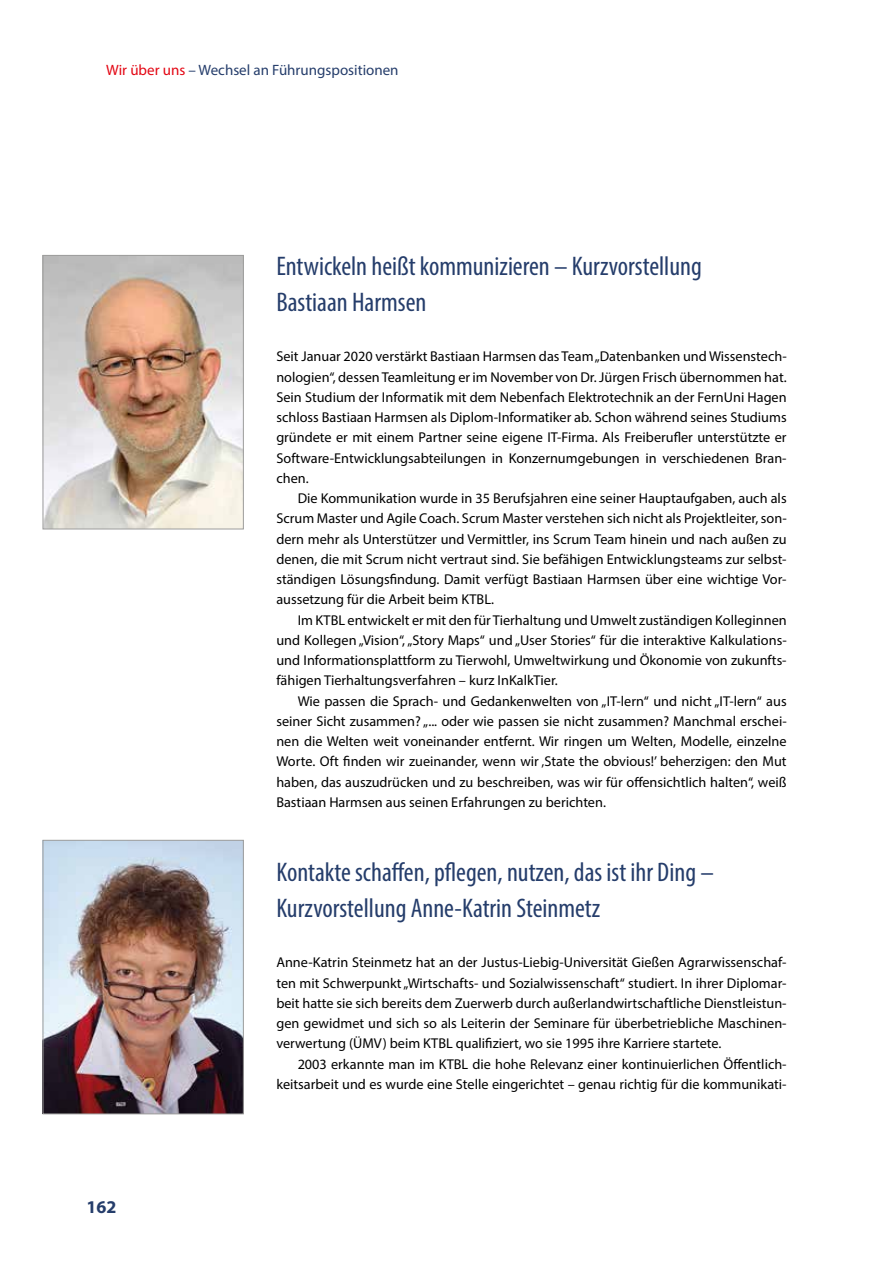
<style>
.page{position:relative;width:893px;height:1263px;background:#fff}
.page>*{position:absolute;margin:0;border:0;box-sizing:border-box;transform-origin:0 0}
.t1{font:condensed 27px/36px "Myriad Pro";color:#253d6b}
.t2{font:700 18px "Myriad Pro";color:#253d6b}
.t3{font:15px "Myriad Pro";color:#253d6b}
.t4{font:14.25px/20.2px "Myriad Pro";color:#000;text-align:justify}
.s1{color:#e30613}
</style>
<div class="page">
<img style="left:45px;top:257px;width:197px;height:270px">
<div style="left:43px;top:255px;width:201px;height:274px;border:1px solid #9d9d9c"></div>
<img style="left:45px;top:842px;width:197px;height:270px">
<div style="left:43px;top:840px;width:201px;height:274px;border:1px solid #9d9d9c"></div>
<p class="t3" style="left:106px;top:61px;width:294px"><span class="s1">Wir über uns</span> – Wechsel an Führungspositionen</p>
<h1 class="t1" style="left:276px;top:248px;width:427px">Entwickeln heißt kommunizieren – Kurzvorstellung<br>Bastiaan Harmsen</h1>
<p class="t4" style="left:276px;top:346px;width:512px">Seit Januar 2020 verstärkt Bastiaan Harmsen das Team „Datenbanken und Wissenstech&shy;nologien“, dessen Teamleitung er im November von Dr. Jürgen Frisch übernommen hat.<br>Sein Studium der Informatik mit dem Nebenfach Elektrotechnik an der FernUni Hagen schloss Bastiaan Harmsen als Diplom-Informatiker ab. Schon während seines Studiums gründete er mit einem Partner seine eigene IT-Firma. Als Freiberufler unterstützte er Software-Entwicklungsabteilungen in Konzernumgebungen in verschiedenen Bran&shy;chen.</p>
<p class="t4" style="left:276px;top:488px;width:512px;text-indent:21px">Die Kommunikation wurde in 35 Berufsjahren eine seiner Hauptaufgaben, auch als Scrum Master und Agile Coach. Scrum Master verstehen sich nicht als Projektleiter, son&shy;dern mehr als Unterstützer und Vermittler, ins Scrum Team hinein und nach außen zu denen, die mit Scrum nicht vertraut sind. Sie befähigen Entwicklungsteams zur selbst&shy;ständigen Lösungsfindung. Damit verfügt Bastiaan Harmsen über eine wichtige Vor&shy;aussetzung für die Arbeit beim KTBL.</p>
<p class="t4" style="left:276px;top:609px;width:512px;text-indent:21px">Im KTBL entwickelt er mit den für Tierhaltung und Umwelt zuständigen Kolleginnen und Kollegen „Vision“, „Story Maps“ und „User Stories“ für die interaktive Kalkulations&shy;und Informationsplattform zu Tierwohl, Umweltwirkung und Ökonomie von zukunfts&shy;fähigen Tierhaltungsverfahren – kurz InKalkTier.</p>
<p class="t4" style="left:276px;top:690px;width:512px;text-indent:21px">Wie passen die Sprach- und Gedankenwelten von „IT-lern“ und nicht „IT-lern“ aus seiner Sicht zusammen? „... oder wie passen sie nicht zusammen? Manchmal erschei&shy;nen die Welten weit voneinander entfernt. Wir ringen um Welten, Modelle, einzelne Worte. Oft finden wir zueinander, wenn wir ‚State the obvious!’ beherzigen: den Mut haben, das auszudrücken und zu beschreiben, was wir für offensichtlich halten“, weiß Bastiaan Harmsen aus seinen Erfahrungen zu berichten.</p>
<p class="t2" style="left:87px;top:1195px;width:31px">162</p>
<h1 class="t1" style="left:276px;top:854px;width:439px">Kontakte schaffen, pflegen, nutzen, das ist ihr Ding –<br>Kurzvorstellung Anne-Katrin Steinmetz</h1>
<p class="t4" style="left:276px;top:952px;width:512px">Anne-Katrin Steinmetz hat an der Justus-Liebig-Universität Gießen Agrarwissenschaf&shy;ten mit Schwerpunkt „Wirtschafts- und Sozialwissenschaft“ studiert. In ihrer Diplomar&shy;beit hatte sie sich bereits dem Zuerwerb durch außerlandwirtschaftliche Dienstleistun&shy;gen gewidmet und sich so als Leiterin der Seminare für überbetriebliche Maschinen&shy;verwertung (ÜMV) beim KTBL qualifiziert, wo sie 1995 ihre Karriere startete.</p>
<p class="t4" style="left:276px;top:1053px;width:512px;text-align:right">2003 erkannte man im KTBL die hohe Relevanz einer kontinuierlichen Öffentlich&shy;keitsarbeit und es wurde eine Stelle eingerichtet – genau richtig für die kommunikati-</p>
</div>
